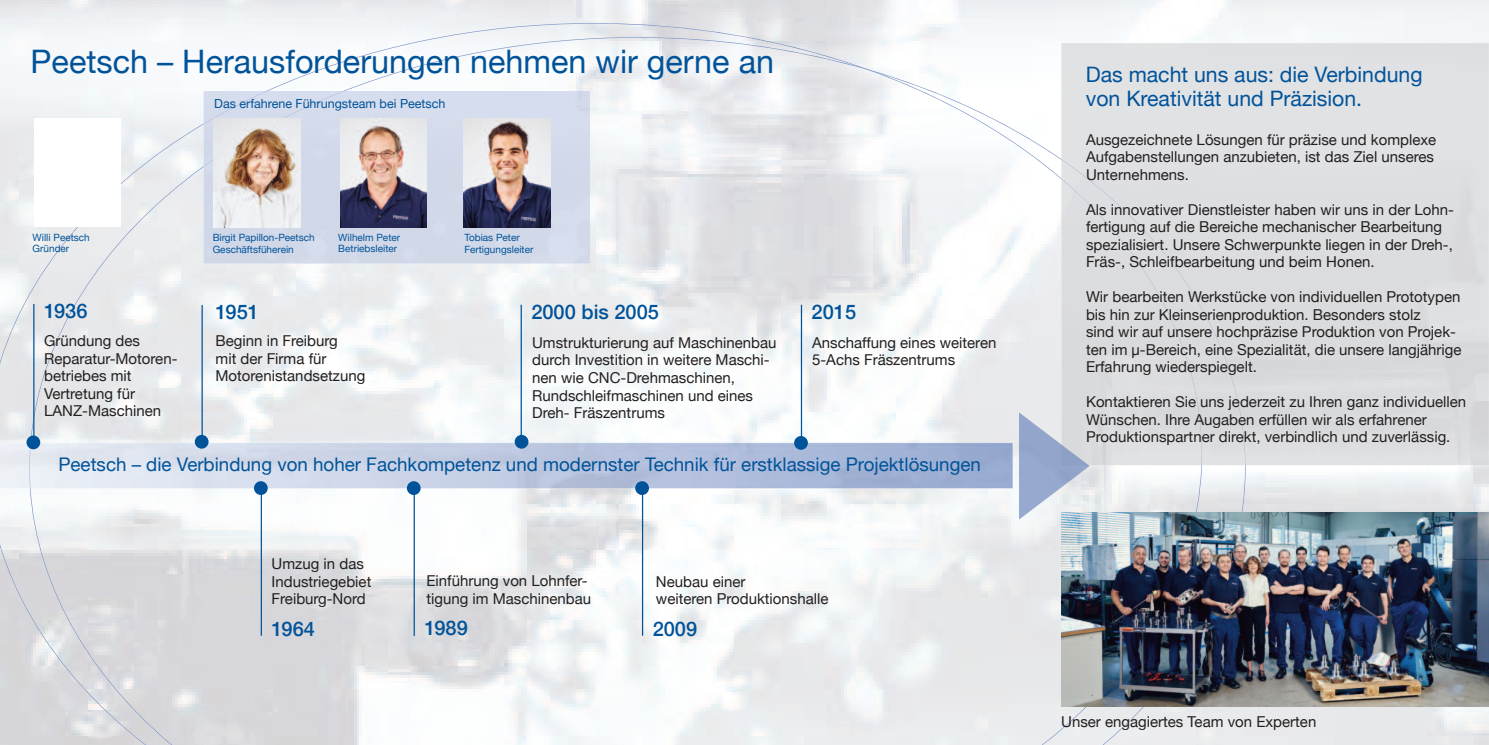
<style>
.page{position:relative;width:1489px;height:745px;background:#fff}
.page>*{position:absolute;margin:0;border:0;box-sizing:border-box;transform-origin:0 0}
.t1{font:32.38px "Helvetica Neue";color:#015399}
.t2{font:21.25px/23.8px "Helvetica Neue";color:#015399}
.t3{font:500 20px "Helvetica Neue";color:#015399}
.t4{font:18.75px "Helvetica Neue";color:#015399}
.t5{font:15px/17.5px "Helvetica Neue";color:#231f20}
.t6{font:12.5px "Helvetica Neue";color:#015399}
.t7{font:10px/11.2px "Helvetica Neue";color:#015399}
</style>
<div class="page">
<img style="left:0;top:23px;width:1201px;height:721px">
<img style="left:1097px;top:465px;width:148px;height:279px">
<img style="left:868px;top:69px;width:193px;height:91px">
<img style="left:343px;top:37px;width:525px;height:54px">
<img style="left:30px;top:166px;width:173px;height:276px">
<img style="left:30px;top:488px;width:148px;height:256px">
<img style="left:858px;top:67px;width:20px;height:6px">
<hr style="left:800px;top:304px;width:2px;height:136px;background:#015399">
<div style="left:1061px;top:43px;width:427px;height:422px;background:#dedfe1"></div>
<div style="left:1061px;top:159px;width:184px;height:306px;background:#dbdcde"></div>
<img style="left:1061px;top:512px;width:427px;height:194px">
<img style="left:0;top:442px;width:1012px;height:46px">
<img style="left:29px;top:448px;width:2px;height:40px">
<img style="left:1018px;top:412px;width:71px;height:107px">
<img style="left:1061px;top:440px;width:28px;height:25px">
<hr style="left:201px;top:305px;width:2px;height:136px;background:#015399">
<div style="left:195px;top:434px;width:13px;height:14px;background:#015399;border-radius:50%"></div>
<hr style="left:520px;top:304px;width:2px;height:137px;background:#015399">
<div style="left:514px;top:434px;width:14px;height:14px;background:#015399;border-radius:50%"></div>
<hr style="left:261px;top:490px;width:1px;height:145px;background:#015399">
<div style="left:254px;top:481px;width:14px;height:13px;background:#015399;border-radius:50%"></div>
<hr style="left:33px;top:304px;width:1px;height:137px;background:#015399">
<div style="left:26px;top:435px;width:14px;height:14px;background:#015399;border-radius:50%"></div>
<hr style="left:413px;top:485px;width:2px;height:150px;background:#015399">
<div style="left:407px;top:481px;width:13px;height:13px;background:#015399;border-radius:50%"></div>
<hr style="left:642px;top:485px;width:1px;height:150px;background:#015399">
<div style="left:635px;top:481px;width:14px;height:13px;background:#015399;border-radius:50%"></div>
<div style="left:794px;top:436px;width:13px;height:13px;background:#015399;border-radius:50%"></div>
<div style="left:203px;top:91px;width:387px;height:172px;background:#d1d8e9"></div>
<div style="left:203px;top:91px;width:142px;height:76px;background:#d5dcec"></div>
<img style="left:214px;top:118px;width:86px;height:109px">
<img style="left:340px;top:119px;width:86px;height:108px">
<img style="left:463px;top:118px;width:87px;height:109px">
<div style="left:34px;top:118px;width:86px;height:108px;background:#fff"></div>
<h1 class="t1" style="left:31px;top:43px;width:744px">Peetsch – Herausforderungen nehmen wir gerne an</h1>
<p class="t6" style="left:214px;top:96px;width:233px">Das erfahrene Führungsteam bei Peetsch</p>
<p class="t7" style="left:33px;top:232px;width:59px">Willi Peetsch<br>Gründer</p>
<p class="t7" style="left:338px;top:231px;width:63px">Wilhelm Peter<br>Betriebsleiter</p>
<p class="t7" style="left:213px;top:232px;width:103px">Birgit Papillon-Peetsch<br>Geschäftsfüherein</p>
<p class="t7" style="left:464px;top:232px;width:71px">Tobias Peter<br>Fertigungsleiter</p>
<h3 class="t3" style="left:44px;top:298px;width:45px">1936</h3>
<h3 class="t3" style="left:215px;top:299px;width:45px">1951</h3>
<h3 class="t3" style="left:531px;top:299px;width:129px">2000 bis 2005</h3>
<h3 class="t3" style="left:811px;top:299px;width:46px">2015</h3>
<p class="t5" style="left:44px;top:332px;width:135px">Gründung des<br>Reparatur-Motoren&shy;betriebes mit<br>Vertretung für<br>LANZ-Maschinen</p>
<p class="t5" style="left:215px;top:331px;width:151px">Beginn in Freiburg<br>mit der Firma für<br>Motorenistandsetzung</p>
<p class="t5" style="left:532px;top:333px;width:246px">Umstrukturierung auf Maschinenbau durch Investition in weitere Maschi&shy;nen wie CNC-Drehmaschinen,<br>Rundschleifmaschinen und eines<br>Dreh- Fräszentrums</p>
<p class="t5" style="left:812px;top:333px;width:186px">Anschaffung eines weiteren<br>5-Achs Fräszentrums</p>
<p class="t4" style="left:58px;top:452px;width:924px">Peetsch – die Verbindung von hoher Fachkompetenz und modernster Technik für erstklassige Projektlösungen</p>
<p class="t5" style="left:271px;top:554px;width:101px">Umzug in das<br>Industriegebiet<br>Freiburg-Nord</p>
<h3 class="t3" style="left:271px;top:615px;width:45px">1964</h3>
<p class="t5" style="left:426px;top:571px;width:166px">Einführung von Lohnfer&shy;tigung im Maschinenbau</p>
<h3 class="t3" style="left:424px;top:615px;width:45px">1989</h3>
<p class="t5" style="left:656px;top:572px;width:174px">Neubau einer<br>weiteren Produktionshalle</p>
<h3 class="t3" style="left:652px;top:616px;width:46px">2009</h3>
<h2 class="t2" style="left:1085px;top:62px;width:338px">Das macht uns aus: die Verbindung von Kreativität und Präzision.</h2>
<p class="t5" style="left:1085px;top:130px;width:352px">Ausgezeichnete Lösungen für präzise und komplexe<br>Aufgabenstellungen anzubieten, ist das Ziel unseres<br>Unternehmens.</p>
<p class="t5" style="left:1085px;top:200px;width:369px">Als innovativer Dienstleister haben wir uns in der Lohn&shy;fertigung auf die Bereiche mechanischer Bearbeitung spezialisiert. Unsere Schwerpunkte liegen in der Dreh-, Fräs-, Schleifbearbeitung und beim Honen.</p>
<p class="t5" style="left:1085px;top:288px;width:377px">Wir bearbeiten Werkstücke von individuellen Prototypen bis hin zur Kleinserienproduktion. Besonders stolz<br>sind wir auf unsere hochpräzise Produktion von Projek&shy;ten im µ-Bereich, eine Spezialität, die unsere langjährige Erfahrung wiederspiegelt.</p>
<p class="t5" style="left:1085px;top:393px;width:382px">Kontaktieren Sie uns jederzeit zu Ihren ganz individuellen<br>Wünschen. Ihre Augaben erfüllen wir als erfahrener<br>Produktionspartner direkt, verbindlich und zuverlässig.</p>
<p class="t5" style="left:1061px;top:712px;width:257px">Unser engagiertes Team von Experten</p>
</div>
